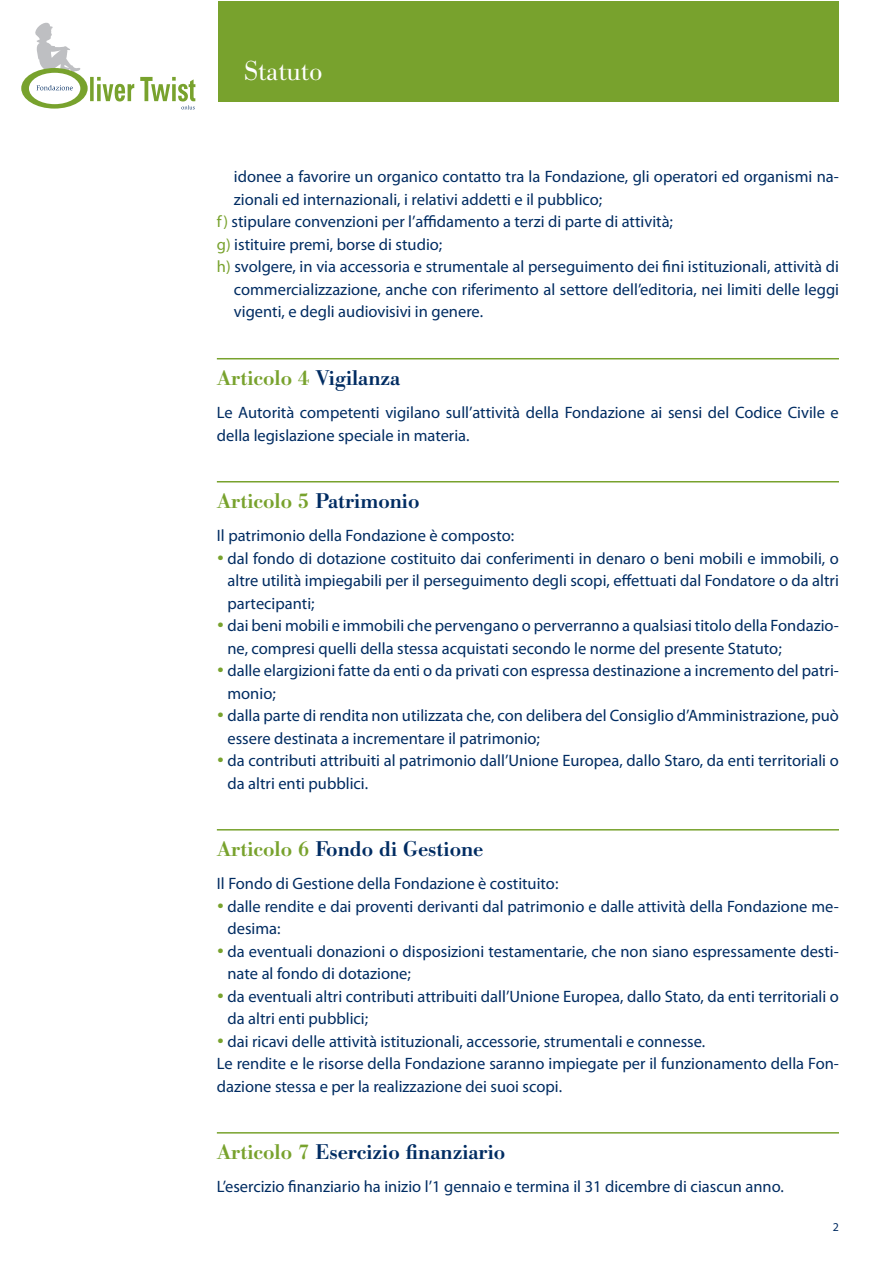
<style>
.page{position:relative;width:893px;height:1263px;background:#fff}
.page>*{position:absolute;margin:0;border:0;box-sizing:border-box;transform-origin:0 0}
.t1{font:300 27px "Bodoni BE";color:#fff}
.t2{font:500 21px "Bodoni BE";color:#002c62}
.t3{font:500 21px "Bodoni BE";color:#78a22d}
.t4{font:16.5px/22.5px "Myriad Pro";color:#002c62}
.t5{font:12px "Myriad Pro";color:#002c62}
.s1{color:#78a22d}
.s2{color:#002c62}
</style>
<div class="page">
<hr style="left:217px;top:358px;width:622px;height:1px;background:#78a22d">
<hr style="left:217px;top:481px;width:622px;height:1px;background:#78a22d">
<hr style="left:217px;top:829px;width:622px;height:1px;background:#78a22d">
<hr style="left:217px;top:1132px;width:622px;height:1px;background:#78a22d">
<div style="left:218px;top:1px;width:620px;height:100px;background:#78a22d"></div>
<svg style="left:21px;top:22px;width:174px;height:87px"></svg>
<p class="t1" style="left:244px;top:56px;width:80px">Statuto</p>
<p class="t4" style="left:234px;top:165px;width:607px">idonee a favorire un organico contatto tra la Fondazione, gli operatori ed organismi na&shy;zionali ed internazionali, i relativi addetti e il pubblico;</p>
<p class="t4" style="left:217px;top:210px;width:458px"><span class="s1">f)</span> stipulare convenzioni per l’affidamento a terzi di parte di attività;</p>
<p class="t4" style="left:217px;top:233px;width:227px"><span class="s1">g)</span> istituire premi, borse di studio;</p>
<p class="t4" style="left:234px;top:255px;width:607px;text-align:justify;text-indent:-17px"><span class="s1">h)</span> svolgere, in via accessoria e strumentale al perseguimento dei fini istituzionali, attività di commercializzazione, anche con riferimento al settore dell’editoria, nei limiti delle leggi vigenti, e degli audiovisivi in genere.</p>
<p class="t3" style="left:217px;top:366px;width:185px">Articolo 4 <span class="s2">Vigilanza</span></p>
<p class="t4" style="left:217px;top:401px;width:624px">Le Autorità competenti vigilano sull’attività della Fondazione ai sensi del Codice Civile e della legislazione speciale in materia.</p>
<p class="t2" style="left:217px;top:489px;width:204px"><span class="s1">Articolo 5</span> Patrimonio</p>
<p class="t4" style="left:217px;top:524px;width:299px">Il patrimonio della Fondazione è composto:</p>
<p class="t4" style="left:227px;top:546px;width:613px;text-align:justify;text-indent:-11px"><span class="s1">•</span> dal fondo di dotazione costituito dai conferimenti in denaro o beni mobili e immobili, o altre utilità impiegabili per il perseguimento degli scopi, effettuati dal Fondatore o da altri partecipanti;</p>
<p class="t4" style="left:227px;top:614px;width:613px;text-indent:-11px"><span class="s1">•</span> dai beni mobili e immobili che pervengano o perverranno a qualsiasi titolo della Fondazio&shy;ne, compresi quelli della stessa acquistati secondo le norme del presente Statuto;</p>
<p class="t4" style="left:227px;top:659px;width:613px;text-indent:-11px"><span class="s1">•</span> dalle elargizioni fatte da enti o da privati con espressa destinazione a incremento del patri&shy;monio;</p>
<p class="t4" style="left:227px;top:704px;width:613px;text-indent:-11px"><span class="s1">•</span> dalla parte di rendita non utilizzata che, con delibera del Consiglio d’Amministrazione, può essere destinata a incrementare il patrimonio;</p>
<p class="t4" style="left:227px;top:749px;width:613px;text-indent:-11px"><span class="s1">•</span> da contributi attribuiti al patrimonio dall’Unione Europea, dallo Staro, da enti territoriali o da altri enti pubblici.</p>
<p class="t2" style="left:217px;top:837px;width:268px"><span class="s1">Articolo 6</span> Fondo di Gestione</p>
<p class="t4" style="left:217px;top:872px;width:343px">Il Fondo di Gestione della Fondazione è costituito:</p>
<p class="t4" style="left:227px;top:894px;width:613px;text-indent:-11px"><span class="s1">•</span> dalle rendite e dai proventi derivanti dal patrimonio e dalle attività della Fondazione me&shy;desima:</p>
<p class="t4" style="left:227px;top:939px;width:613px;text-indent:-11px"><span class="s1">•</span> da eventuali donazioni o disposizioni testamentarie, che non siano espressamente desti&shy;nate al fondo di dotazione;</p>
<p class="t4" style="left:227px;top:984px;width:613px;text-indent:-11px"><span class="s1">•</span> da eventuali altri contributi attribuiti dall’Unione Europea, dallo Stato, da enti territoriali o da altri enti pubblici;</p>
<p class="t4" style="left:217px;top:1029px;width:490px"><span class="s1">•</span> dai ricavi delle attività istituzionali, accessorie, strumentali e connesse.</p>
<p class="t4" style="left:217px;top:1052px;width:624px">Le rendite e le risorse della Fondazione saranno impiegate per il funzionamento della Fon&shy;dazione stessa e per la realizzazione dei suoi scopi.</p>
<p class="t2" style="left:217px;top:1140px;width:290px"><span class="s1">Articolo 7</span> Esercizio finanziario</p>
<p class="t4" style="left:217px;top:1175px;width:568px">L’esercizio finanziario ha inizio l’1 gennaio e termina il 31 dicembre di ciascun anno.</p>
<p class="t5" style="left:833px;top:1219px;width:8px">2</p>
</div>
